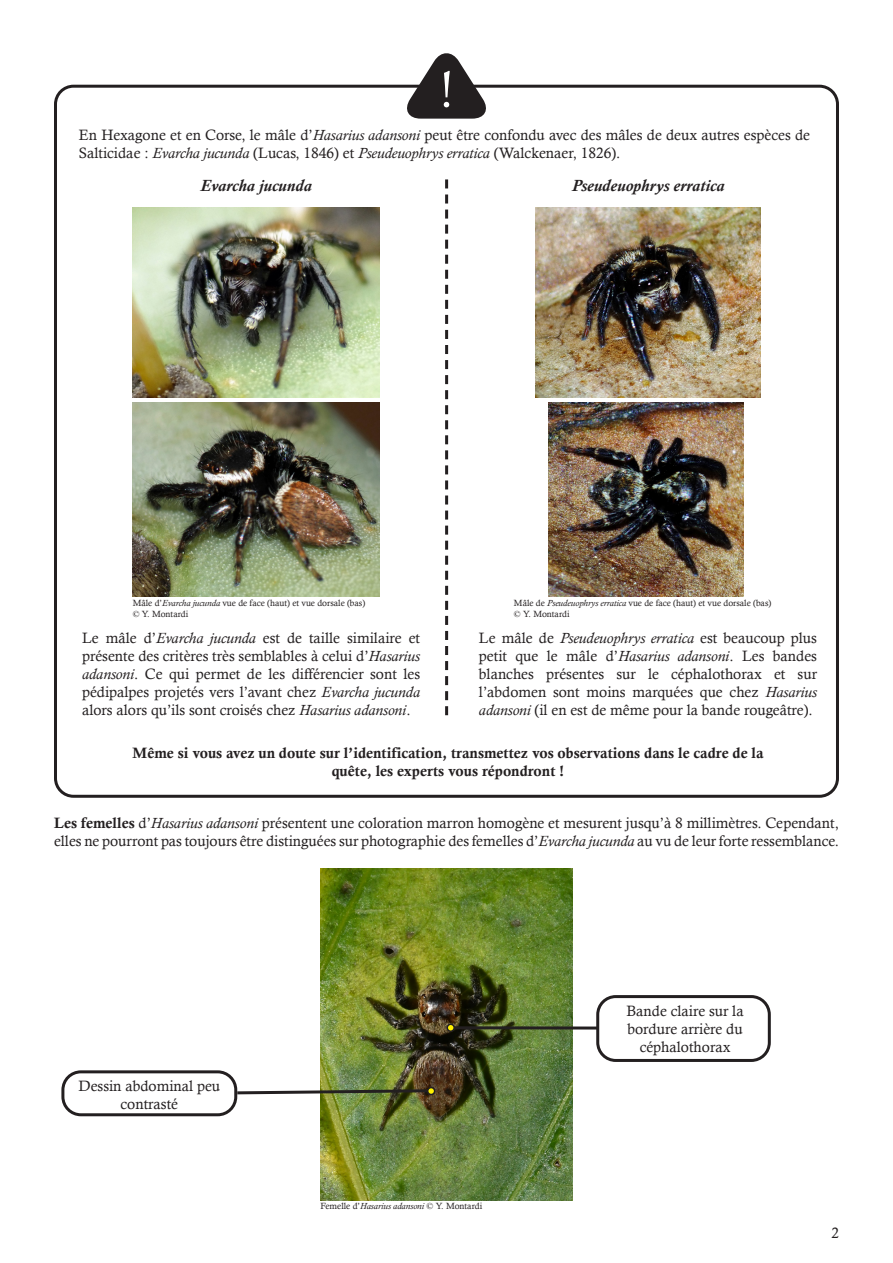
<style>
.page{position:relative;width:893px;height:1263px;background:#fff}
.page>*{position:absolute;margin:0;border:0;box-sizing:border-box;transform-origin:0 0}
.t1{font:51px "Calisto";color:#fff}
.t2{font:italic 700 16.5px "Calisto";color:#231f20}
.t3{font:15px/18px "Calisto";color:#231f20}
.t4{font:15px/18px "Calis MT Bol";color:#231f20;text-align:center}
.t5{font:9px "Calisto";color:#231f20}
.s1{font-style:italic}
.s2{font-family:"Calis MT Bol"}
</style>
<div class="page">
<img style="left:320px;top:868px;width:253px;height:332px">
<div style="left:54px;top:85px;width:785px;height:713px;border:3px solid #231f20;border-radius:18px"></div>
<img style="left:133px;top:402px;width:247px;height:195px">
<img style="left:133px;top:208px;width:247px;height:189px">
<img style="left:536px;top:208px;width:224px;height:189px">
<img style="left:548px;top:402px;width:196px;height:195px">
<svg style="left:445px;top:179px;width:3px;height:536px"></svg>
<svg style="left:402px;top:53px;width:86px;height:66px"></svg>
<div style="left:596px;top:995px;width:175px;height:67px;border:3px solid #231f20;border-radius:18px"></div>
<hr style="left:454px;top:1026px;width:144px;height:3px;background:#231f20">
<div style="left:447px;top:1024px;width:7px;height:7px;background:#fff101;border-radius:50%"></div>
<div style="left:446px;top:1023px;width:9px;height:9px;border:2px solid #231f20;border-radius:50%"></div>
<div style="left:61px;top:1070px;width:176px;height:46px;border:3px solid #231f20;border-radius:18px"></div>
<svg style="left:234px;top:1088px;width:203px;height:8px"></svg>
<div style="left:428px;top:1087px;width:7px;height:7px;background:#fff101;border-radius:50%"></div>
<div style="left:427px;top:1087px;width:8px;height:8px;border:2px solid #231f20;border-radius:50%"></div>
<p class="t1" style="left:439px;top:60px;width:16px">!</p>
<p class="t3" style="left:79px;top:126px;width:733px">En Hexagone et en Corse, le mâle d’<span class="s1">Hasarius adansoni</span> peut être confondu avec des mâles de deux autres espèces de<br>Salticidae : <span class="s1">Evarcha jucunda</span> (Lucas, 1846) et <span class="s1">Pseudeuophrys erratica</span> (Walckenaer, 1826).</p>
<p class="t2" style="left:201px;top:176px;width:113px">Evarcha jucunda</p>
<p class="t2" style="left:572px;top:176px;width:154px">Pseudeuophrys erratica</p>
<p class="t5" style="left:133px;top:597px;width:234px">Mâle d’<span class="s1">Evarcha jucunda</span> vue de face (haut) et vue dorsale (bas)</p>
<p class="t5" style="left:133px;top:608px;width:57px">© Y. Montardi</p>
<p class="t5" style="left:514px;top:597px;width:259px">Mâle de <span class="s1">Pseudeuophrys erratica</span> vue de face (haut) et vue dorsale (bas)</p>
<p class="t5" style="left:514px;top:608px;width:57px">© Y. Montardi</p>
<p class="t3" style="left:82px;top:629px;width:340px;text-align:justify">Le mâle d’<span class="s1">Evarcha jucunda</span> est de taille similaire et présente des critères très semblables à celui d’<span class="s1">Hasarius adansoni</span>. Ce qui permet de les différencier sont les pédipalpes projetés vers l’avant chez <span class="s1">Evarcha jucunda </span>alors alors qu’ils sont croisés chez <span class="s1">Hasarius adansoni</span>.</p>
<p class="t4" style="left:133px;top:744px;width:632px">Même si vous avez un doute sur l’identification, transmettez vos observations dans le cadre de la quête, les experts vous répondront !</p>
<p class="t3" style="left:479px;top:629px;width:340px;text-align:justify">Le mâle de <span class="s1">Pseudeuophrys erratica</span> est beaucoup plus petit que le mâle d’<span class="s1">Hasarius adansoni</span>. Les bandes blanches présentes sur le céphalothorax et sur l’abdomen sont moins marquées que chez <span class="s1">Hasarius adansoni</span> (il en est de même pour la bande rougeâtre).</p>
<p class="t3" style="left:54px;top:813px;width:786px"><span class="s2">Les femelles</span> d’<span class="s1">Hasarius adansoni</span> présentent une coloration marron homogène et mesurent jusqu’à 8 millimètres. Cependant, elles ne pourront pas toujours être distinguées sur photographie des femelles d’<span class="s1">Evarcha jucunda</span> au vu de leur forte ressemblance.</p>
<p class="t3" style="left:78px;top:1076px;width:143px;text-align:center">Dessin abdominal peu contrasté</p>
<p class="t5" style="left:320px;top:1201px;width:163px">Femelle d’<span class="s1">Hasarius adansoni</span> © Y. Montardi</p>
<p class="t3" style="left:627px;top:1001px;width:119px;text-align:center">Bande claire sur la bordure arrière du céphalothorax</p>
<p class="t3" style="left:831px;top:1223px;width:9px">2</p>
</div>
